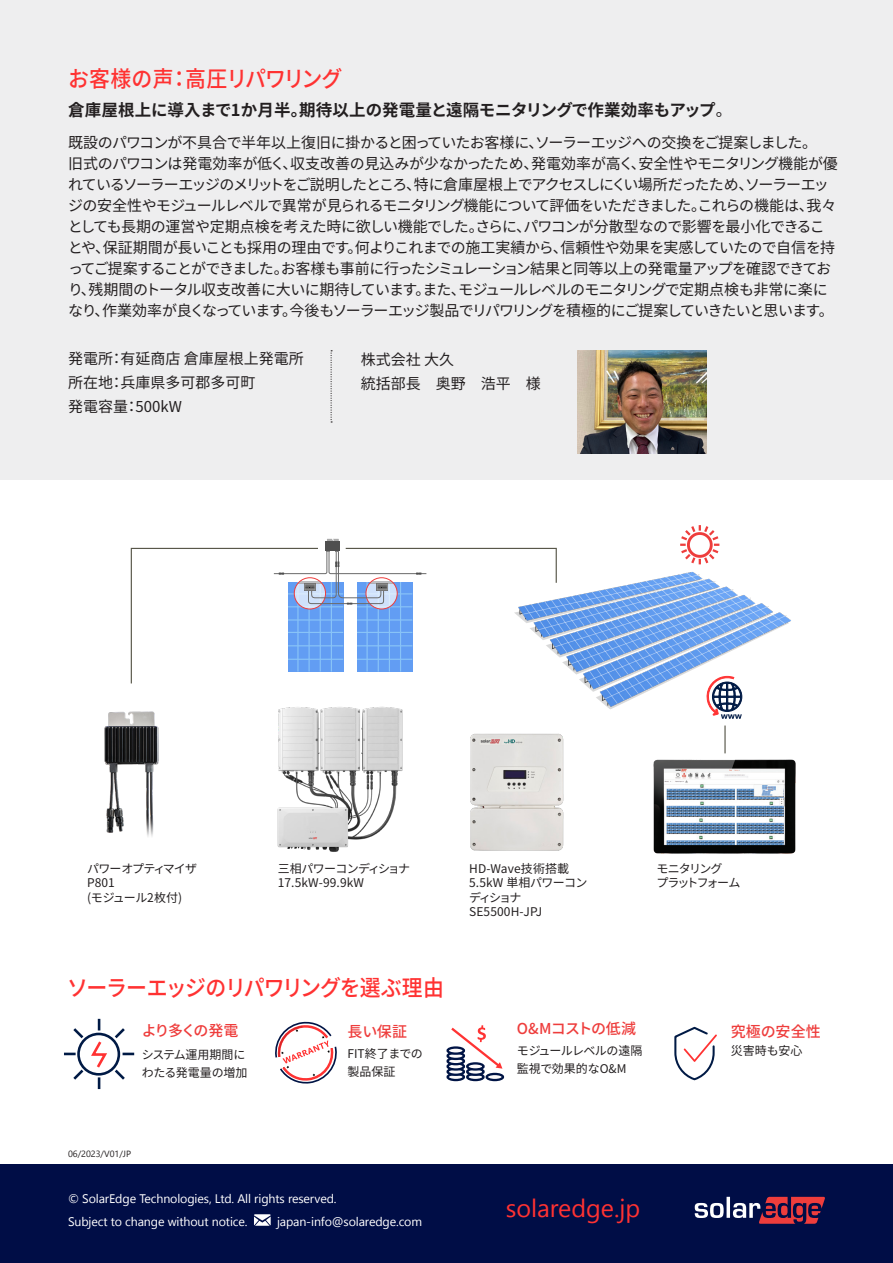
<style>
.page{position:relative;width:893px;height:1263px;background:#fff}
.page>*{position:absolute;margin:0;border:0;box-sizing:border-box;transform-origin:0 0}
.t1{font:25.05px "Segoe UI";color:#ff3232}
.Body_Header_N{font:500 22.5px "Noto Sans JP";letter-spacing:-.045em;color:#ff3232;scale:.93 1}
.Body_Header_N-2{font:700 16.5px "Noto Sans JP";color:#231f20}
.Body_Header_N-3{font:15px/21px "Noto Sans JP";letter-spacing:-.04em;color:#231f20}
.Body_Header_N-4{font:15px "Noto Sans JP";color:#231f20}
.Body_Header_N-5{font:500 15px "Noto Sans JP";letter-spacing:-.01em;color:#ee3d3c}
.Body_Header_N-6{font:500 15px "Noto Sans JP";letter-spacing:-.04em;color:#ee3d3c}
.Body_Header_N-7{font:500 15px "Noto Sans JP";letter-spacing:-.11em;color:#ee3d3c}
.Body{font:12.45px "Segoe UI";letter-spacing:-.01em;color:#fff}
.Body_Header_N-8{font:12px/18px "Noto Sans JP";letter-spacing:-.02em;color:#231f20}
.Body_Header_N-9{font:12px "Noto Sans JP";letter-spacing:.01em;color:#231f20}
.Body_Header_N-10{font:12px/14.4px "Noto Sans JP";letter-spacing:-.055em;color:#231f20}
.Body_Header_N-11{font:12px "Noto Sans JP";letter-spacing:-.07em;color:#231f20}
.Body_Header_N-12{font:12px/18px "Noto Sans JP";color:#231f20}
.Body_Header_N-13{font:12px "Noto Sans JP";letter-spacing:-.075em;color:#231f20}
.Body_Header_N-14{font:12px "Noto Sans JP";letter-spacing:-.145em;color:#231f20}
.Body-2{font:9px "Segoe UI";color:#231f20}
.s1{font-weight:400}
</style>
<div class="page">
<div style="left:0;top:0;width:892px;height:480px;background:#eeeeef"></div>
<img style="left:277px;top:706px;width:126px;height:146px">
<img style="left:654px;top:760px;width:141px;height:94px">
<img style="left:104px;top:711px;width:55px;height:126px">
<img style="left:557px;top:572px;width:234px;height:137px">
<svg style="left:680px;top:525px;width:40px;height:40px"></svg>
<hr style="left:724px;top:725px;width:2px;height:28px;background:#58574a">
<svg style="left:130px;top:539px;width:427px;height:145px"></svg>
<svg style="left:706px;top:676px;width:36px;height:43px"></svg>
<img style="left:470px;top:733px;width:94px;height:118px">
<div style="left:446px;top:1073px;width:19px;height:8px;border:2px solid #001445;border-radius:50%"></div>
<div style="left:446px;top:1067px;width:19px;height:9px;border:2px solid #001445;border-radius:50%"></div>
<div style="left:446px;top:1062px;width:19px;height:9px;border:2px solid #001445;border-radius:50%"></div>
<div style="left:446px;top:1057px;width:19px;height:8px;border:2px solid #001445;border-radius:50%"></div>
<div style="left:446px;top:1052px;width:19px;height:8px;border:2px solid #001445;border-radius:50%"></div>
<div style="left:446px;top:1046px;width:19px;height:9px;border:2px solid #001445;border-radius:50%"></div>
<div style="left:466px;top:1073px;width:19px;height:8px;border:2px solid #001445;border-radius:50%"></div>
<div style="left:466px;top:1067px;width:19px;height:9px;border:2px solid #001445;border-radius:50%"></div>
<div style="left:466px;top:1062px;width:19px;height:9px;border:2px solid #001445;border-radius:50%"></div>
<div style="left:487px;top:1074px;width:16px;height:6px;background:#fcfafa;border-radius:50%"></div>
<div style="left:486px;top:1073px;width:18px;height:8px;border:2px solid #001445;border-radius:50%"></div>
<svg style="left:449px;top:1025px;width:53px;height:44px"></svg>
<svg style="left:275px;top:1021px;width:62px;height:63px"></svg>
<svg style="left:64px;top:1018px;width:71px;height:72px"></svg>
<svg style="left:674px;top:1026px;width:43px;height:55px"></svg>
<svg style="left:331px;top:350px;width:1px;height:72px"></svg>
<div style="left:0;top:1164px;width:893px;height:99px;background:#000d46"></div>
<svg style="left:254px;top:1214px;width:17px;height:12px"></svg>
<svg style="left:695px;top:1197px;width:130px;height:27px"></svg>
<img style="left:578px;top:350px;width:128px;height:104px">
<p class="Body_Header_N" style="left:68px;top:66px;width:296px">お客様の声：高圧リパワリング</p>
<p class="Body_Header_N-2" style="left:68px;top:100px;width:666px">倉庫屋根上に導入まで1か月半。期待以上の発電量と遠隔モニタリングで作業効率もアップ<span class="s1">。</span></p>
<p class="Body_Header_N-3" style="left:68px;top:132px;width:771px">既設のパワコンが不具合で半年以上復旧に掛かると困っていたお客様に、ソーラーエッジへの交換をご提案しました。<br>旧式のパワコンは発電効率が低く、収支改善の見込みが少なかったため、発電効率が高く、安全性やモニタリング機能が優れているソーラーエッジのメリットをご説明したところ、特に倉庫屋根上でアクセスしにくい場所だったため、ソーラーエッジの安全性やモジュールレベルで異常が見られるモニタリング機能について評価をいただきました。これらの機能は、我々としても長期の運営や定期点検を考えた時に欲しい機能でした。さらに、パワコンが分散型なので影響を最小化できることや、保証期間が長いことも採用の理由です。何よりこれまでの施工実績から、信頼性や効果を実感していたので自信を持ってご提案することができました。お客様も事前に行ったシミュレーション結果と同等以上の発電量アップを確認できており、残期間のトータル収支改善に大いに期待しています。また、モジュールレベルのモニタリングで定期点検も非常に楽になり、作業効率が良くなっています。今後もソーラーエッジ製品でリパワリングを積極的にご提案していきたいと思います。</p>
<p class="Body_Header_N-4" style="left:68px;top:350px;width:237px">発電所：有延商店 倉庫屋根上発電所</p>
<p class="Body_Header_N-4" style="left:68px;top:374px;width:189px">所在地：兵庫県多可郡多可町</p>
<p class="Body_Header_N-4" style="left:68px;top:398px;width:115px">発電容量：500kW</p>
<p class="Body_Header_N-3" style="left:361px;top:349px;width:95px">株式会社 大久</p>
<p class="Body_Header_N-3" style="left:361px;top:373px;width:181px">統括部長　奥野　浩平　様</p>
<p class="Body_Header_N-13" style="left:87px;top:862px;width:112px">パワーオプティマイザ</p>
<p class="Body_Header_N-8" style="left:87px;top:874px;width:29px">P801</p>
<p class="Body_Header_N-8" style="left:87px;top:888px;width:97px">(モジュール2枚付)</p>
<p class="Body_Header_N-11" style="left:278px;top:862px;width:134px">三相パワーコンディショナ</p>
<p class="Body_Header_N-9" style="left:278px;top:876px;width:88px">17.5kW-99.9kW</p>
<p class="Body_Header_N" style="left:67px;top:975px;width:407px">ソーラーエッジのリパワリングを選ぶ理由</p>
<p class="Body_Header_N-7" style="left:142px;top:1022px;width:98px">より多くの発電</p>
<p class="Body_Header_N-8" style="left:142px;top:1045px;width:107px">システム運用期間にわたる発電量の増加</p>
<p class="Body_Header_N-5" style="left:347px;top:1023px;width:61px">長い保証</p>
<p class="Body_Header_N-12" style="left:347px;top:1045px;width:77px">FIT終了までの製品保証</p>
<p class="Body_Header_N-9" style="left:469px;top:862px;width:102px">HD-Wave技術搭載</p>
<p class="Body_Header_N-10" style="left:469px;top:876px;width:120px">5.5kW 単相パワーコンディショナ</p>
<p class="Body_Header_N-9" style="left:469px;top:905px;width:75px">SE5500H-JPJ</p>
<p class="Body_Header_N-8" style="left:656px;top:860px;width:68px">モニタリング</p>
<p class="Body_Header_N-14" style="left:656px;top:876px;width:86px">プラットフォーム</p>
<p class="Body_Header_N-6" style="left:517px;top:1020px;width:121px">O&amp;Mコストの低減</p>
<p class="Body_Header_N-8" style="left:517px;top:1042px;width:127px">モジュールレベルの遠隔監視で効果的なO&amp;M</p>
<p class="Body_Header_N-5" style="left:731px;top:1023px;width:92px">究極の安全性</p>
<p class="Body_Header_N-8" style="left:731px;top:1042px;width:73px">災害時も安心</p>
<p class="Body-2" style="left:68px;top:1146px;width:65px">06/2023/V01/JP</p>
<p class="Body" style="left:68px;top:1189px;width:270px">© SolarEdge Technologies, Ltd. All rights reserved.</p>
<p class="Body" style="left:68px;top:1211px;width:181px">Subject to change without notice.</p>
<p class="Body" style="left:277px;top:1211px;width:147px">japan-info@solaredge.com</p>
<p class="t1" style="left:506px;top:1188px;width:136px">solaredge.jp</p>
</div>
